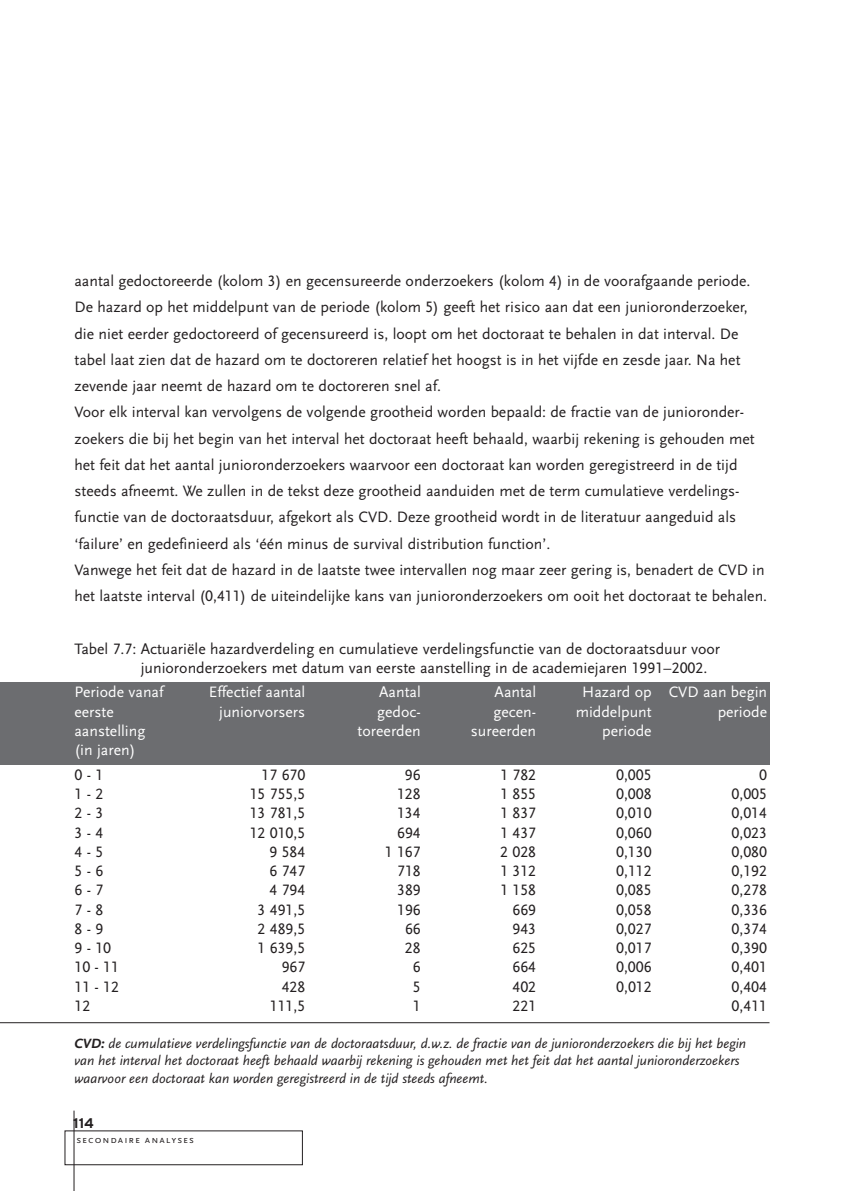
<style>
.page{position:relative;width:844px;height:1191px;background:#fff}
.page>*{position:absolute;margin:0;border:0;box-sizing:border-box;transform-origin:0 0}
.t1{font:15.75px/26.2px "Scala Sans";color:#231f20}
.t2{font:15.75px "Scala Sans Caps";color:#231f20}
.t3{font:15.75px "Scala Sans";color:#fff}
.t4{font:italic 14px/17.5px "Scala Sans";color:#231f20}
.t5{font:700 14px "Interstate";color:#231f20}
.t6{font:10.5px "Scala Sans Caps";letter-spacing:.095em;color:#231f20}
.s1{font-family:"Scala Sans Caps"}
.s2{color:#fff}
.s3{font-family:"Scala Sans Caps";color:#fff}
.s4{font-weight:700}
</style>
<div class="page">
<div style="left:0;top:682px;width:769px;height:82px;background:#6c6d70"></div>
<hr style="left:0;top:1022px;width:769px;height:1px;background:#231f20">
<hr style="left:74px;top:1110px;width:1px;height:81px;background:#231f20">
<div style="left:64px;top:1130px;width:239px;height:35px;border:1px solid #231f20"></div>
<p class="t1" style="left:74px;top:267px;width:694px">aantal gedoctoreerde (kolom <span class="s1">3</span>) en gecensureerde onderzoekers (kolom <span class="s1">4</span>) in de voorafgaande periode.<br>De hazard op het middelpunt van de periode (kolom <span class="s1">5</span>) geeft het risico aan dat een junioronderzoeker, die niet eerder gedoctoreerd of gecensureerd is, loopt om het doctoraat te behalen in dat interval. De tabel laat zien dat de hazard om te doctoreren relatief het hoogst is in het vijfde en zesde jaar. Na het zevende jaar neemt de hazard om te doctoreren snel af.<br>Voor elk interval kan vervolgens de volgende grootheid worden bepaald: de fractie van de junioronder&shy;zoekers die bij het begin van het interval het doctoraat heeft behaald, waarbij rekening is gehouden met het feit dat het aantal junioronderzoekers waarvoor een doctoraat kan worden geregistreerd in de tijd steeds afneemt. We zullen in de tekst deze grootheid aanduiden met de term cumulatieve verdelings&shy;functie van de doctoraatsduur, afgekort als CVD. Deze grootheid wordt in de literatuur aangeduid als ‘failure’ en gedefinieerd als ‘één minus de survival distribution function’.<br>Vanwege het feit dat de hazard in de laatste twee intervallen nog maar zeer gering is, benadert de CVD in het laatste interval (<span class="s1">0,411</span>) de uiteindelijke kans van junioronderzoekers om ooit het doctoraat te behalen.</p>
<p class="t1" style="left:74px;top:638px;width:647px;line-height:19.2px">Tabel <span class="s1">7.7</span>: Actuariële hazardverdeling en cumulatieve verdelingsfunctie van de doctoraatsduur voor<br><span class="s2">Tabel</span> <span class="s3">7.7</span><span class="s2">:</span> junioronderzoekers met datum van eerste aanstelling in de academiejaren <span class="s1">1991–2002</span>.</p>
<p class="t3" style="left:74px;top:683px;width:91px">Periode vanaf</p>
<p class="t3" style="left:209px;top:683px;width:98px">Effectief aantal</p>
<p class="t3" style="left:379px;top:683px;width:43px">Aantal</p>
<p class="t3" style="left:494px;top:683px;width:43px">Aantal</p>
<p class="t3" style="left:582px;top:683px;width:186px">Hazard op CVD aan begin</p>
<p class="t3" style="left:74px;top:702px;width:41px">eerste</p>
<p class="t3" style="left:219px;top:702px;width:88px">juniorvorsers</p>
<p class="t3" style="left:377px;top:702px;width:45px">gedoc-</p>
<p class="t3" style="left:493px;top:702px;width:44px">gecen-</p>
<p class="t3" style="left:575px;top:702px;width:77px">middelpunt</p>
<p class="t3" style="left:717px;top:702px;width:51px">periode</p>
<p class="t3" style="left:74px;top:721px;width:72px">aanstelling</p>
<p class="t3" style="left:357px;top:721px;width:65px">toreerden</p>
<p class="t3" style="left:470px;top:721px;width:67px">sureerden</p>
<p class="t3" style="left:602px;top:721px;width:51px">periode</p>
<p class="t3" style="left:74px;top:740px;width:62px">(in jaren)</p>
<p class="t2" style="left:74px;top:765px;width:30px">0-1</p>
<p class="t2" style="left:261px;top:765px;width:45px">17 670</p>
<p class="t2" style="left:405px;top:765px;width:17px">96</p>
<p class="t2" style="left:500px;top:765px;width:37px">1 782</p>
<p class="t2" style="left:616px;top:765px;width:37px">0,005</p>
<p class="t2" style="left:759px;top:765px;width:9px">0</p>
<p class="t2" style="left:74px;top:784px;width:30px">1-2</p>
<p class="t2" style="left:250px;top:784px;width:57px">15 755,5</p>
<p class="t2" style="left:397px;top:784px;width:25px">128</p>
<p class="t2" style="left:500px;top:784px;width:37px">1 855</p>
<p class="t2" style="left:616px;top:784px;width:37px">0,008</p>
<p class="t2" style="left:731px;top:784px;width:37px">0,005</p>
<p class="t2" style="left:74px;top:803px;width:30px">2-3</p>
<p class="t2" style="left:250px;top:803px;width:57px">13 781,5</p>
<p class="t2" style="left:397px;top:803px;width:25px">134</p>
<p class="t2" style="left:500px;top:803px;width:37px">1 837</p>
<p class="t2" style="left:616px;top:803px;width:37px">0,010</p>
<p class="t2" style="left:731px;top:803px;width:37px">0,014</p>
<p class="t2" style="left:74px;top:823px;width:30px">3-4</p>
<p class="t2" style="left:250px;top:823px;width:57px">12 010,5</p>
<p class="t2" style="left:397px;top:823px;width:25px">694</p>
<p class="t2" style="left:500px;top:823px;width:37px">1 437</p>
<p class="t2" style="left:616px;top:823px;width:37px">0,060</p>
<p class="t2" style="left:731px;top:823px;width:37px">0,023</p>
<p class="t2" style="left:74px;top:842px;width:30px">4-5</p>
<p class="t2" style="left:269px;top:842px;width:37px">9 584</p>
<p class="t2" style="left:385px;top:842px;width:37px">1 167</p>
<p class="t2" style="left:500px;top:842px;width:37px">2 028</p>
<p class="t2" style="left:616px;top:842px;width:37px">0,130</p>
<p class="t2" style="left:731px;top:842px;width:37px">0,080</p>
<p class="t2" style="left:74px;top:861px;width:30px">5-6</p>
<p class="t2" style="left:269px;top:861px;width:37px">6 747</p>
<p class="t2" style="left:397px;top:861px;width:25px">718</p>
<p class="t2" style="left:500px;top:861px;width:37px">1 312</p>
<p class="t2" style="left:616px;top:861px;width:37px">0,112</p>
<p class="t2" style="left:731px;top:861px;width:37px">0,192</p>
<p class="t2" style="left:74px;top:880px;width:30px">6-7</p>
<p class="t2" style="left:269px;top:880px;width:37px">4 794</p>
<p class="t2" style="left:397px;top:880px;width:25px">389</p>
<p class="t2" style="left:500px;top:880px;width:37px">1 158</p>
<p class="t2" style="left:616px;top:880px;width:37px">0,085</p>
<p class="t2" style="left:731px;top:880px;width:37px">0,278</p>
<p class="t2" style="left:74px;top:900px;width:30px">7-8</p>
<p class="t2" style="left:257px;top:900px;width:49px">3 491,5</p>
<p class="t2" style="left:397px;top:900px;width:25px">196</p>
<p class="t2" style="left:512px;top:900px;width:25px">669</p>
<p class="t2" style="left:616px;top:900px;width:37px">0,058</p>
<p class="t2" style="left:731px;top:900px;width:37px">0,336</p>
<p class="t2" style="left:74px;top:919px;width:30px">8-9</p>
<p class="t2" style="left:257px;top:919px;width:49px">2 489,5</p>
<p class="t2" style="left:405px;top:919px;width:17px">66</p>
<p class="t2" style="left:512px;top:919px;width:25px">943</p>
<p class="t2" style="left:616px;top:919px;width:37px">0,027</p>
<p class="t2" style="left:731px;top:919px;width:37px">0,374</p>
<p class="t2" style="left:74px;top:938px;width:38px">9-10</p>
<p class="t2" style="left:257px;top:938px;width:49px">1 639,5</p>
<p class="t2" style="left:405px;top:938px;width:17px">28</p>
<p class="t2" style="left:512px;top:938px;width:25px">625</p>
<p class="t2" style="left:616px;top:938px;width:37px">0,017</p>
<p class="t2" style="left:731px;top:938px;width:37px">0,390</p>
<p class="t2" style="left:74px;top:957px;width:46px">10 - 11</p>
<p class="t2" style="left:281px;top:957px;width:25px">967</p>
<p class="t2" style="left:413px;top:957px;width:9px">6</p>
<p class="t2" style="left:512px;top:957px;width:25px">664</p>
<p class="t2" style="left:616px;top:957px;width:37px">0,006</p>
<p class="t2" style="left:731px;top:957px;width:37px">0,401</p>
<p class="t2" style="left:74px;top:977px;width:46px">11 - 12</p>
<p class="t2" style="left:281px;top:977px;width:25px">428</p>
<p class="t2" style="left:413px;top:977px;width:9px">5</p>
<p class="t2" style="left:512px;top:977px;width:25px">402</p>
<p class="t2" style="left:616px;top:977px;width:37px">0,012</p>
<p class="t2" style="left:731px;top:977px;width:37px">0,404</p>
<p class="t2" style="left:74px;top:996px;width:17px">12</p>
<p class="t2" style="left:270px;top:996px;width:37px">111,5</p>
<p class="t2" style="left:413px;top:996px;width:9px">1</p>
<p class="t2" style="left:512px;top:996px;width:25px">221</p>
<p class="t2" style="left:731px;top:996px;width:37px">0,411</p>
<p class="t4" style="left:74px;top:1034px;width:673px"><span class="s4">CVD:</span> de cumulatieve verdelingsfunctie van de doctoraatsduur, d.w.z. de fractie van de junioronderzoekers die bij het begin van het interval het doctoraat heeft behaald waarbij rekening is gehouden met het feit dat het aantal junioronderzoekers waarvoor een doctoraat kan worden geregistreerd in de tijd steeds afneemt.</p>
<p class="t5" style="left:73px;top:1114px;width:22px">114</p>
<p class="t6" style="left:76px;top:1133px;width:119px">secondaire analyses</p>
</div>
